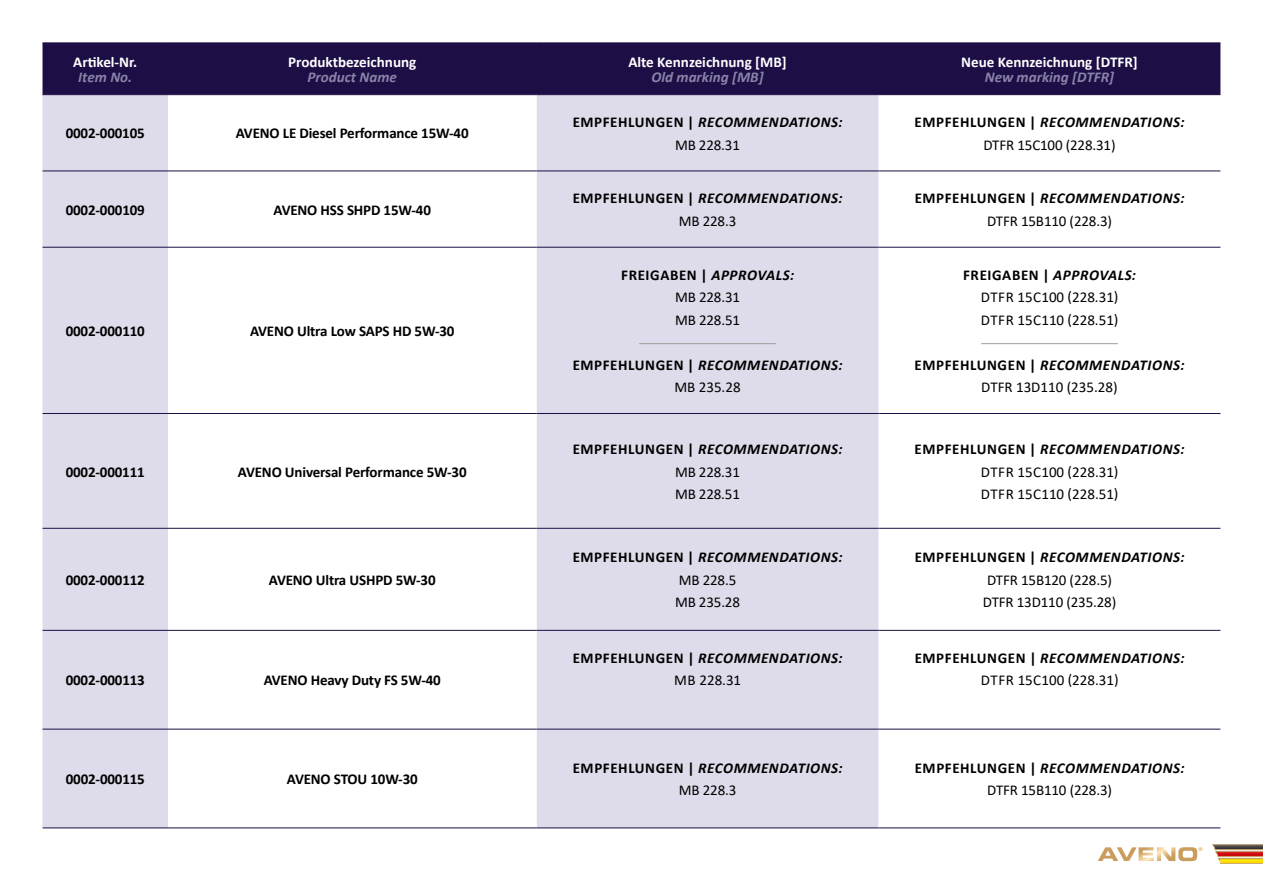
<style>
.page{position:relative;width:1263px;height:893px;background:#fff}
.page>*{position:absolute;margin:0;border:0;box-sizing:border-box;transform-origin:0 0}
.t1{font:15px/22.5px "Calibri";color:#000;text-align:center}
.t2{font:italic 700 15px/22.5px "Calibri";letter-spacing:.04em;color:#000;text-align:center}
.t3{font:700 15px "Calibri";letter-spacing:-.01em;color:#000}
.t4{font:700 15px "Calibri";color:#fff}
.t5{font:italic 700 15px "Calibri";color:#8a83a9}
.s1{font-style:normal}
.s2{font-weight:400;font-style:normal}
.s3{font-weight:700}
.s4{font-weight:700;font-style:italic}
</style>
<div class="page">
<div style="left:43px;top:44px;width:1177px;height:50px;background:#1d0e46"></div>
<div style="left:43px;top:95px;width:835px;height:732px;background:#dedcea"></div>
<svg style="left:168px;top:95px;width:368px;height:732px"></svg>
<hr style="left:43px;top:43px;width:125px;height:1px;background:#1d0e46">
<hr style="left:168px;top:43px;width:368px;height:1px;background:#1d0e46">
<hr style="left:536px;top:43px;width:342px;height:1px;background:#1d0e46">
<hr style="left:878px;top:43px;width:342px;height:1px;background:#1d0e46">
<hr style="left:43px;top:94px;width:125px;height:1px;background:#1d0e46">
<hr style="left:43px;top:171px;width:125px;height:1px;background:#1d0e46">
<hr style="left:43px;top:247px;width:125px;height:1px;background:#1d0e46">
<hr style="left:43px;top:413px;width:125px;height:1px;background:#1d0e46">
<hr style="left:43px;top:528px;width:125px;height:1px;background:#1d0e46">
<hr style="left:43px;top:630px;width:125px;height:1px;background:#1d0e46">
<hr style="left:43px;top:729px;width:125px;height:1px;background:#1d0e46">
<hr style="left:43px;top:827px;width:125px;height:1px;background:#1d0e46">
<hr style="left:168px;top:94px;width:368px;height:1px;background:#1d0e46">
<hr style="left:168px;top:171px;width:368px;height:1px;background:#1d0e46">
<hr style="left:168px;top:247px;width:368px;height:1px;background:#1d0e46">
<hr style="left:168px;top:413px;width:368px;height:1px;background:#1d0e46">
<hr style="left:168px;top:528px;width:368px;height:1px;background:#1d0e46">
<hr style="left:168px;top:630px;width:368px;height:1px;background:#1d0e46">
<hr style="left:168px;top:729px;width:368px;height:1px;background:#1d0e46">
<hr style="left:168px;top:827px;width:368px;height:1px;background:#1d0e46">
<hr style="left:536px;top:94px;width:342px;height:1px;background:#1d0e46">
<hr style="left:536px;top:171px;width:342px;height:1px;background:#1d0e46">
<hr style="left:536px;top:247px;width:342px;height:1px;background:#1d0e46">
<hr style="left:536px;top:413px;width:342px;height:1px;background:#1d0e46">
<hr style="left:536px;top:528px;width:342px;height:1px;background:#1d0e46">
<hr style="left:536px;top:729px;width:342px;height:1px;background:#1d0e46">
<hr style="left:536px;top:827px;width:342px;height:1px;background:#1d0e46">
<hr style="left:536px;top:630px;width:342px;height:1px;background:#1d0e46">
<hr style="left:878px;top:94px;width:342px;height:1px;background:#1d0e46">
<hr style="left:878px;top:171px;width:342px;height:1px;background:#1d0e46">
<hr style="left:878px;top:247px;width:342px;height:1px;background:#1d0e46">
<hr style="left:878px;top:413px;width:342px;height:1px;background:#1d0e46">
<hr style="left:878px;top:528px;width:342px;height:1px;background:#1d0e46">
<hr style="left:878px;top:729px;width:342px;height:1px;background:#1d0e46">
<hr style="left:878px;top:827px;width:342px;height:1px;background:#1d0e46">
<hr style="left:878px;top:630px;width:342px;height:1px;background:#1d0e46">
<hr style="left:639px;top:343px;width:136px;height:1px;background:#9d9d9c">
<hr style="left:981px;top:343px;width:136px;height:1px;background:#9d9d9c">
<svg style="left:1212px;top:844px;width:51px;height:20px"></svg>
<svg style="left:1098px;top:847px;width:104px;height:14px"></svg>
<p class="t4" style="left:73px;top:51px;width:66px">Artikel-Nr.</p>
<p class="t5" style="left:78px;top:66px;width:55px">Item No.</p>
<p class="t4" style="left:288px;top:51px;width:130px">Produktbezeichnung</p>
<p class="t5" style="left:308px;top:66px;width:91px">Product Name</p>
<p class="t4" style="left:628px;top:51px;width:160px">Alte Kennzeichnung [MB]</p>
<p class="t5" style="left:651px;top:66px;width:114px">Old marking [MB]</p>
<p class="t4" style="left:961px;top:51px;width:178px">Neue Kennzeichnung [DTFR]</p>
<p class="t5" style="left:985px;top:66px;width:131px">New marking [DTFR]</p>
<p class="t3" style="left:66px;top:123px;width:81px">0002-000105</p>
<p class="t3" style="left:236px;top:123px;width:234px">AVENO LE Diesel Performance 15W-40</p>
<p class="t2" style="left:573px;top:110px;width:271px"><span class="s1">EMPFEHLUNGEN |</span> RECOMMENDATIONS:<br><span class="s2">MB 228.31</span></p>
<p class="t1" style="left:915px;top:111px;width:271px"><span class="s3">EMPFEHLUNGEN |</span> <span class="s4">RECOMMENDATIONS:<br></span>DTFR 15C100 (228.31)</p>
<p class="t3" style="left:66px;top:199px;width:81px">0002-000109</p>
<p class="t3" style="left:274px;top:199px;width:159px">AVENO HSS SHPD 15W-40</p>
<p class="t3" style="left:66px;top:320px;width:81px">0002-000110</p>
<p class="t3" style="left:250px;top:320px;width:206px">AVENO Ultra Low SAPS HD 5W-30</p>
<p class="t3" style="left:66px;top:461px;width:81px">0002-000111</p>
<p class="t3" style="left:238px;top:461px;width:230px">AVENO Universal Performance 5W-30</p>
<p class="t3" style="left:66px;top:569px;width:81px">0002-000112</p>
<p class="t3" style="left:269px;top:569px;width:168px">AVENO Ultra USHPD 5W-30</p>
<p class="t3" style="left:66px;top:670px;width:81px">0002-000113</p>
<p class="t3" style="left:264px;top:670px;width:179px">AVENO Heavy Duty FS 5W-40</p>
<p class="t3" style="left:66px;top:768px;width:81px">0002-000115</p>
<p class="t3" style="left:287px;top:768px;width:132px">AVENO STOU 10W-30</p>
<p class="t2" style="left:573px;top:187px;width:271px"><span class="s1">EMPFEHLUNGEN |</span> RECOMMENDATIONS:<br><span class="s2">MB 228.3</span></p>
<p class="t1" style="left:915px;top:187px;width:271px"><span class="s3">EMPFEHLUNGEN |</span> <span class="s4">RECOMMENDATIONS:<br></span>DTFR 15B110 (228.3)</p>
<p class="t1" style="left:621px;top:263px;width:174px"><span class="s3">FREIGABEN |</span> <span class="s4">APPROVALS:<br></span>MB 228.31<br>MB 228.51</p>
<p class="t2" style="left:573px;top:353px;width:271px"><span class="s1">EMPFEHLUNGEN |</span> RECOMMENDATIONS:<br><span class="s2">MB 235.28</span></p>
<p class="t1" style="left:963px;top:263px;width:174px"><span class="s3">FREIGABEN |</span> <span class="s4">APPROVALS:<br></span>DTFR 15C100 (228.31)<br>DTFR 15C110 (228.51)</p>
<p class="t1" style="left:915px;top:353px;width:271px"><span class="s3">EMPFEHLUNGEN |</span> <span class="s4">RECOMMENDATIONS:<br></span>DTFR 13D110 (235.28)</p>
<p class="t2" style="left:573px;top:437px;width:271px"><span class="s1">EMPFEHLUNGEN |</span> RECOMMENDATIONS:<br><span class="s2">MB 228.31<br>MB 228.51</span></p>
<p class="t1" style="left:915px;top:437px;width:271px"><span class="s3">EMPFEHLUNGEN |</span> <span class="s4">RECOMMENDATIONS:<br></span>DTFR 15C100 (228.31)<br>DTFR 15C110 (228.51)</p>
<p class="t2" style="left:573px;top:546px;width:271px"><span class="s1">EMPFEHLUNGEN |</span> RECOMMENDATIONS:<br><span class="s2">MB 228.5<br>MB 235.28</span></p>
<p class="t1" style="left:915px;top:546px;width:271px"><span class="s3">EMPFEHLUNGEN |</span> <span class="s4">RECOMMENDATIONS:<br></span>DTFR 15B120 (228.5)<br>DTFR 13D110 (235.28)</p>
<p class="t2" style="left:573px;top:646px;width:271px"><span class="s1">EMPFEHLUNGEN |</span> RECOMMENDATIONS:<br><span class="s2">MB 228.31</span></p>
<p class="t1" style="left:915px;top:646px;width:271px"><span class="s3">EMPFEHLUNGEN |</span> <span class="s4">RECOMMENDATIONS:<br></span>DTFR 15C100 (228.31)</p>
<p class="t2" style="left:573px;top:756px;width:271px"><span class="s1">EMPFEHLUNGEN |</span> RECOMMENDATIONS:<br><span class="s2">MB 228.3</span></p>
<p class="t1" style="left:915px;top:756px;width:271px"><span class="s3">EMPFEHLUNGEN |</span> <span class="s4">RECOMMENDATIONS:<br></span>DTFR 15B110 (228.3)</p>
</div>
